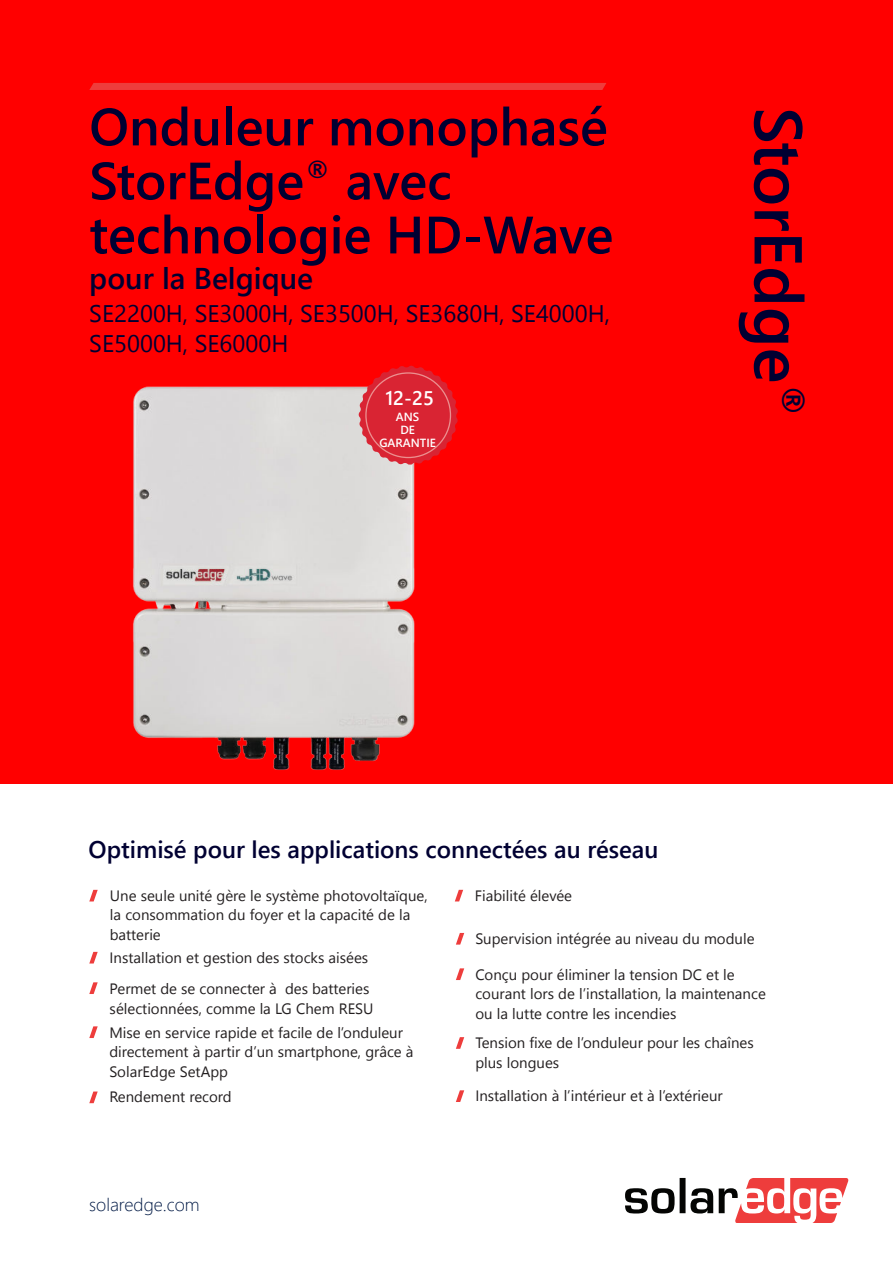
<style>
.page{position:relative;width:893px;height:1263px;background:#fff}
.page>*{position:absolute;margin:0;border:0;box-sizing:border-box;transform-origin:0 0}
.t1{font:600 67.5px "Segoe UI";color:#000032}
.t2{font:600 52.5px/54px "Segoe UI";color:#000032}
.t3{font:600 30px "Segoe UI";color:#000032}
.t4{font:24px/30px "Segoe UI";color:#000032}
.t5{font:600 24px "Segoe UI";color:#000032}
.t6{font:600 19.65px "Segoe UI";color:#fff}
.t7{font:300 18px "Segoe UI";color:#001945}
.t8{font:15px/19.6px "Segoe UI";color:#231f20}
.t9{font:600 11.85px/13px "Segoe UI";color:#fff;text-align:center}
</style>
<div class="page">
<div style="left:0;top:0;width:893px;height:1249px;background:#f00"></div>
<img style="left:133px;top:386px;width:282px;height:384px">
<div style="left:0;top:784px;width:893px;height:479px;background:#fff"></div>
<svg style="left:625px;top:1178px;width:223px;height:45px"></svg>
<div style="left:89px;top:83px;width:517px;height:7px;background:#ee3d3c"></div>
<svg style="left:89px;top:890px;width:9px;height:11px"></svg>
<svg style="left:456px;top:933px;width:8px;height:11px"></svg>
<svg style="left:456px;top:1090px;width:8px;height:12px"></svg>
<svg style="left:456px;top:1037px;width:8px;height:12px"></svg>
<svg style="left:456px;top:968px;width:8px;height:12px"></svg>
<svg style="left:89px;top:952px;width:9px;height:11px"></svg>
<svg style="left:89px;top:982px;width:9px;height:12px"></svg>
<svg style="left:89px;top:1026px;width:9px;height:12px"></svg>
<svg style="left:89px;top:1091px;width:9px;height:12px"></svg>
<svg style="left:455px;top:890px;width:8px;height:11px"></svg>
<svg style="left:358px;top:366px;width:100px;height:99px"></svg>
<h2 class="t2" style="left:89px;top:105px;width:526px">Onduleur monophasé<br>StorEdge<sup>®</sup> avec technologie HD-Wave</h2>
<h3 class="t3" style="left:89px;top:267px;width:225px">pour la Belgique</h3>
<h3 class="t4" style="left:89px;top:301px;width:522px">SE2200H, SE3000H, SE3500H, SE3680H, SE4000H,<br>SE5000H, SE6000H</h3>
<h3 class="t6" style="left:385px;top:390px;width:50px">12-25</h3>
<p class="t9" style="left:379px;top:411px;width:58px">ANS<br>DE<br>GARANTIE</p>
<h1 class="t1" style="left:805px;top:107px;width:312px;rotate:90deg">StorEdge<sup>®</sup></h1>
<h3 class="t5" style="left:89px;top:840px;width:571px">Optimisé pour les applications connectées au réseau</h3>
<p class="t8" style="left:110px;top:887px;width:319px">Une seule unité gère le système photovoltaïque, la consommation du foyer et la capacité de la batterie</p>
<p class="t8" style="left:475px;top:887px;width:99px">Fiabilité élevée</p>
<p class="t8" style="left:475px;top:930px;width:281px">Supervision intégrée au niveau du module</p>
<p class="t8" style="left:110px;top:944px;width:261px;line-height:30.5px">Installation et gestion des stocks aisées<br>Permet de se connecter à des batteries</p>
<p class="t8" style="left:109px;top:998px;width:295px;line-height:24px">sélectionnées, comme la LG Chem RESU<br>Mise en service rapide et facile de l’onduleur</p>
<p class="t8" style="left:109px;top:1043px;width:306px">directement à partir d’un smartphone, grâce à<br>SolarEdge SetApp</p>
<p class="t8" style="left:109px;top:1088px;width:124px">Rendement record</p>
<p class="t7" style="left:89px;top:1198px;width:112px">solaredge.com</p>
<p class="t8" style="left:475px;top:966px;width:292px">Conçu pour éliminer la tension DC et le courant lors de l’installation, la maintenance ou la lutte contre les incendies</p>
<p class="t8" style="left:475px;top:1033px;width:280px">Tension fixe de l’onduleur pour les chaînes plus longues</p>
<p class="t8" style="left:475px;top:1087px;width:249px">Installation à l’intérieur et à l’extérieur</p>
</div>
